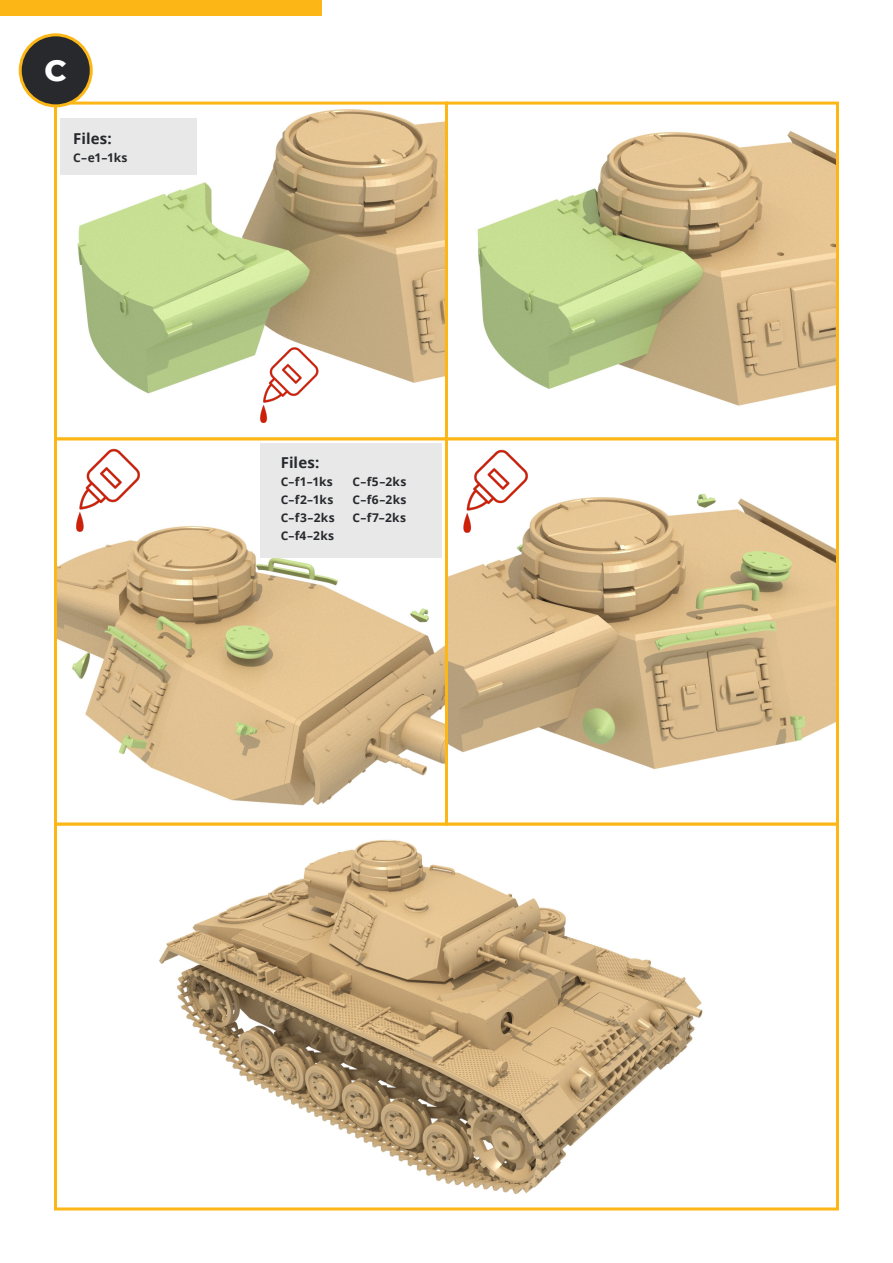
<style>
.page{position:relative;width:893px;height:1263px;background:#fff}
.page>*{position:absolute;margin:0;border:0;box-sizing:border-box;transform-origin:0 0}
.Kolečko{font:800 30px "Montserrat";color:#fff}
._1_sloupce_tab{font:700 15px "Open Sans";letter-spacing:.005em;color:#27292d}
._2_sloupce_tab{font:700 15px "Open Sans";letter-spacing:.005em;color:#27292d}
._2_sloupce_tab-2{font:700 12px "Open Sans";letter-spacing:.035em;color:#27292d}
._1_sloupce_tab-2{font:700 12px "Open Sans";color:#27292d}
</style>
<div class="page">
<img style="left:159px;top:839px;width:544px;height:355px">
<div style="left:54px;top:822px;width:785px;height:388px;border:3px solid #fcb615"></div>
<img style="left:58px;top:106px;width:777px;height:700px">
<div style="left:54px;top:102px;width:394px;height:338px;border:3px solid #fcb615"></div>
<div style="left:54px;top:437px;width:394px;height:388px;border:3px solid #fcb615"></div>
<div style="left:445px;top:102px;width:394px;height:338px;border:3px solid #fcb615"></div>
<div style="left:445px;top:437px;width:394px;height:388px;border:3px solid #fcb615"></div>
<div style="left:20px;top:35px;width:71px;height:71px;background:#27292d;border-radius:50%"></div>
<div style="left:19px;top:33px;width:74px;height:74px;border:3px solid #fcb615;border-radius:50%"></div>
<img style="left:230px;top:341px;width:93px;height:93px">
<img style="left:441px;top:443px;width:91px;height:103px">
<img style="left:54px;top:443px;width:91px;height:102px">
<div style="left:0;top:0;width:321px;height:16px;background:#fcb615"></div>
<div style="left:61px;top:118px;width:136px;height:57px;background:#e8e8e8"></div>
<div style="left:260px;top:443px;width:181px;height:115px;background:#e8e8e8"></div>
<p class="Kolečko" style="left:44px;top:48px;width:24px">C</p>
<p class="_1_sloupce_tab" style="left:73px;top:128px;width:40px">Files:</p>
<p class="_1_sloupce_tab-2" style="left:73px;top:149px;width:56px">C–e1–1ks</p>
<p class="_2_sloupce_tab" style="left:281px;top:452px;width:40px">Files:</p>
<p class="_2_sloupce_tab-2" style="left:281px;top:473px;width:54px">C–f1–1ks</p>
<p class="_2_sloupce_tab-2" style="left:281px;top:491px;width:54px">C–f2–1ks</p>
<p class="_2_sloupce_tab-2" style="left:281px;top:509px;width:55px">C–f3–2ks</p>
<p class="_2_sloupce_tab-2" style="left:281px;top:527px;width:55px">C–f4–2ks</p>
<p class="_2_sloupce_tab-2" style="left:353px;top:473px;width:55px">C–f5–2ks</p>
<p class="_2_sloupce_tab-2" style="left:353px;top:491px;width:55px">C–f6–2ks</p>
<p class="_2_sloupce_tab-2" style="left:353px;top:509px;width:55px">C–f7–2ks</p>
</div>
